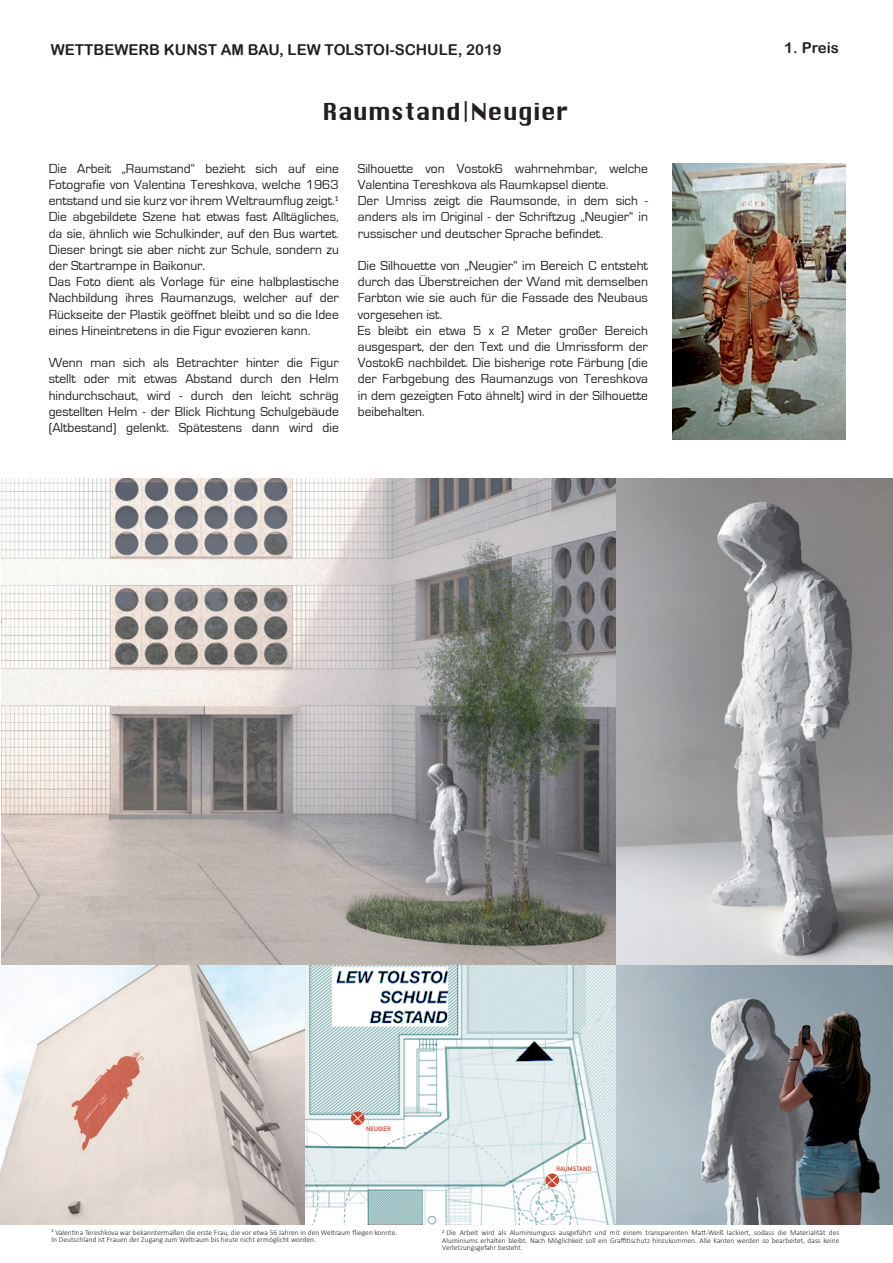
<style>
.page{position:relative;width:893px;height:1263px;background:#fff}
.page>*{position:absolute;margin:0;border:0;box-sizing:border-box;transform-origin:0 0}
.t1{font:22.8px "Krungthep";color:#231f20}
.t2{font:15px "Arial Rounded MT Bold";color:#231f20}
.t3{font:13.5px/16.2px "Eurostile";color:#231f20}
.t4{font:300 7.5px/7.5px "Calibri";color:#231f20}
.t5{font:700 6.3px "DIN Alternate";color:#d23f2a}
</style>
<div class="page">
<img style="left:2px;top:478px;width:891px;height:488px">
<img style="left:672px;top:163px;width:174px;height:276px">
<img style="left:615px;top:966px;width:278px;height:258px">
<svg style="left:305px;top:966px;width:310px;height:258px"></svg>
<div style="left:546px;top:1174px;width:13px;height:13px;border:1px solid #d23f2a;border-radius:50%"></div>
<svg style="left:546px;top:1175px;width:12px;height:11px"></svg>
<div style="left:351px;top:1112px;width:13px;height:13px;border:1px solid #d23f2a;border-radius:50%"></div>
<svg style="left:352px;top:1113px;width:11px;height:11px"></svg>
<img style="left:0;top:966px;width:305px;height:258px">
<div style="left:366px;top:1126px;width:25px;height:5px;background:#fff"></div>
<div style="left:556px;top:1166px;width:35px;height:5px;background:#fff"></div>
<p class="t2" style="left:51px;top:41px;width:453px">WETTBEWERB KUNST AM BAU, LEW TOLSTOI-SCHULE, 2019</p>
<h1 class="t1" style="left:323px;top:99px;width:246px">Raumstand|Neugier</h1>
<p class="t3" style="left:49px;top:160px;width:292px">Die Arbeit „Raumstand“ bezieht sich auf eine Fotografie von Valentina Tereshkova, welche 1963 entstand und sie kurz vor ihrem Weltraumflug zeigt.<sup>1<br></sup>Die abgebildete Szene hat etwas fast Alltägliches, da sie, ähnlich wie Schulkinder, auf den Bus wartet.<br>Dieser bringt sie aber nicht zur Schule, sondern zu der Startrampe in Baikonur.<br>Das Foto dient als Vorlage für eine halbplastische Nachbildung ihres Raumanzugs, welcher auf der Rückseite der Plastik geöffnet bleibt und so die Idee eines Hineintretens in die Figur evozieren kann.</p>
<p class="t3" style="left:49px;top:355px;width:292px;text-align:justify">Wenn man sich als Betrachter hinter die Figur stellt oder mit etwas Abstand durch den Helm hindurchschaut, wird - durch den leicht schräg gestellten Helm - der Blick Richtung Schulgebäude (Altbestand) gelenkt. Spätestens dann wird die</p>
<p class="t3" style="left:358px;top:160px;width:292px">Silhouette von Vostok6 wahrnehmbar, welche Valentina Tereshkova als Raumkapsel diente.<br>Der Umriss zeigt die Raumsonde, in dem sich - anders als im Original - der Schriftzug „Neugier“ in russischer und deutscher Sprache befindet.</p>
<p class="t3" style="left:358px;top:258px;width:292px">Die Silhouette von „Neugier“ im Bereich C entsteht durch das Überstreichen der Wand mit demselben Farbton wie sie auch für die Fassade des Neubaus vorgesehen ist.<br>Es bleibt ein etwa 5 x 2 Meter großer Bereich ausgespart, der den Text und die Umrissform der Vostok6 nachbildet. Die bisherige rote Färbung (die der Farbgebung des Raumanzugs von Tereshkova in dem gezeigten Foto ähnelt) wird in der Silhouette beibehalten.</p>
<p class="t2" style="left:784px;top:39px;width:56px">1. Preis</p>
<p class="t5" style="left:366px;top:1124px;width:26px">NEUGIER</p>
<p class="t5" style="left:556px;top:1164px;width:37px">RAUMSTAND</p>
<p class="t4" style="left:51px;top:1228px;width:347px"><sup>1</sup> Valentina Tereshkova war bekanntermaßen die erste Frau, die vor etwa 56 Jahren in den Weltraum fliegen konnte.<br>In Deutschland ist Frauen der Zugang zum Weltraum bis heute nicht ermöglicht worden.</p>
<p class="t4" style="left:442px;top:1229px;width:399px;text-align:justify"><sup>2</sup> Die Arbeit wird als Aluminiumguss ausgeführt und mit einem transparenten Matt-Weiß lackiert, sodass die Materialität des Aluminiums erhalten bleibt. Nach Möglichkeit soll ein Graffitischutz hinzukommen. Alle Kanten werden so bearbeitet, dass keine Verletzungsgefahr besteht.</p>
</div>
